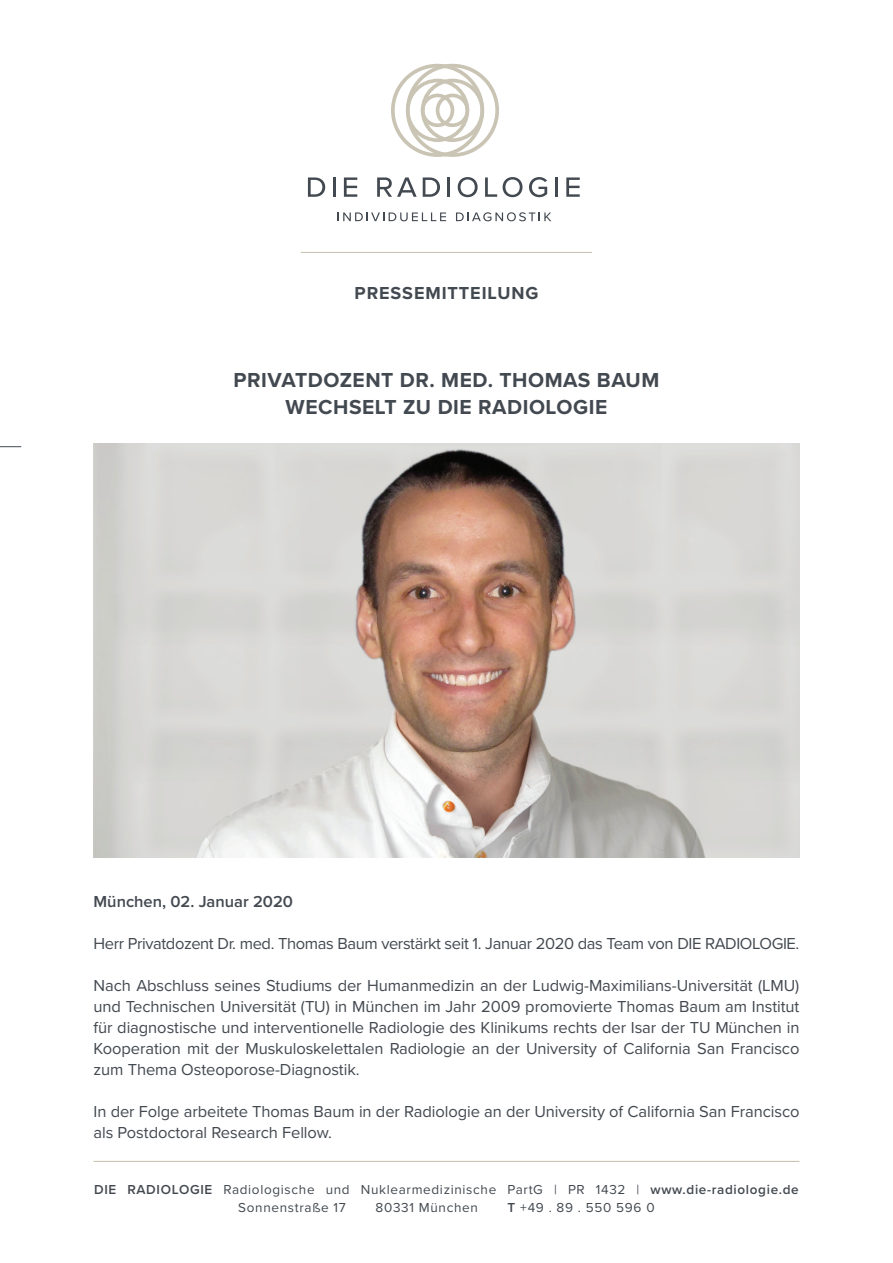
<style>
.page{position:relative;width:893px;height:1263px;background:#fff}
.page>*{position:absolute;margin:0;border:0;box-sizing:border-box;transform-origin:0 0}
.t1{font:700 21px/27px "Proxima Nova";letter-spacing:.025em;color:#434950;text-align:center}
.t2{font:700 18px "Proxima Nova";color:#434950}
.t3{font:16.5px/21px "Proxima Nova";letter-spacing:-.005em;color:#434950;text-align:justify}
.t4{font:16.5px "Proxima Nova";letter-spacing:-.025em;color:#434950}
.t5{font:600 16.5px "Proxima Nova";color:#434950}
.t6{font:13.5px/18px "Proxima Nova";letter-spacing:.05em;color:#434950}
.s1{font-weight:600}
</style>
<div class="page">
<img style="left:94px;top:443px;width:705px;height:415px">
<hr style="left:94px;top:1161px;width:705px;height:1px;background:#c9c4b3">
<svg style="left:391px;top:64px;width:108px;height:93px"></svg>
<svg style="left:308px;top:177px;width:17px;height:20px"></svg>
<hr style="left:333px;top:177px;width:2px;height:20px;background:#434950">
<svg style="left:344px;top:177px;width:13px;height:20px"></svg>
<svg style="left:377px;top:177px;width:40px;height:20px"></svg>
<svg style="left:423px;top:177px;width:17px;height:20px"></svg>
<hr style="left:447px;top:177px;width:3px;height:20px;background:#434950">
<svg style="left:458px;top:177px;width:20px;height:20px"></svg>
<svg style="left:485px;top:177px;width:12px;height:20px"></svg>
<svg style="left:503px;top:177px;width:19px;height:20px"></svg>
<svg style="left:529px;top:177px;width:18px;height:20px"></svg>
<hr style="left:555px;top:177px;width:3px;height:20px;background:#434950">
<svg style="left:566px;top:177px;width:14px;height:20px"></svg>
<svg style="left:338px;top:212px;width:108px;height:9px"></svg>
<svg style="left:456px;top:212px;width:95px;height:9px"></svg>
<hr style="left:301px;top:252px;width:291px;height:1px;background:#c9c4b3">
<svg style="left:0;top:446px;width:21px;height:1px"></svg>
<p class="t2" style="left:355px;top:280px;width:25px">PRESSEMITTEILUNG</p>
<p class="t1" style="left:234px;top:366px;width:427px">PRIVATDOZENT DR. MED. THOMAS BAUM<br>WECHSELT ZU DIE RADIOLOGIE</p>
<p class="t5" style="left:94px;top:889px;width:201px">München, 02. Januar 2020</p>
<p class="t4" style="left:94px;top:931px;width:707px">Herr Privatdozent Dr. med. Thomas Baum verstärkt seit 1. Januar 2020 das Team von DIE RADIOLOGIE.</p>
<p class="t3" style="left:94px;top:974px;width:707px">Nach Abschluss seines Studiums der Humanmedizin an der Ludwig-Maximilians-Universität (LMU) und Technischen Universität (TU) in München im Jahr 2009 promovierte Thomas Baum am Institut für diagnostische und interventionelle Radiologie des Klinikums rechts der Isar der TU München in Kooperation mit der Muskuloskelettalen Radiologie an der University of California San Francisco zum Thema Osteoporose-Diagnostik.</p>
<p class="t3" style="left:94px;top:1100px;width:707px">In der Folge arbeitete Thomas Baum in der Radiologie an der University of California San Francisco als Postdoctoral Research Fellow.</p>
<p class="t6" style="left:238px;top:1180px;width:562px;text-indent:-144px"><span class="s1">DIE RADIOLOGIE</span> Radiologische und Nuklearmedizinische PartG | PR 1432 | <span class="s1">www.die-radiologie.de<br></span>Sonnenstraße 17</p>
<p class="t6" style="left:376px;top:1198px;width:104px">80331 München</p>
<p class="t6" style="left:508px;top:1198px;width:148px"><span class="s1">T</span> +49 . 89 . 550 596 0</p>
</div>
